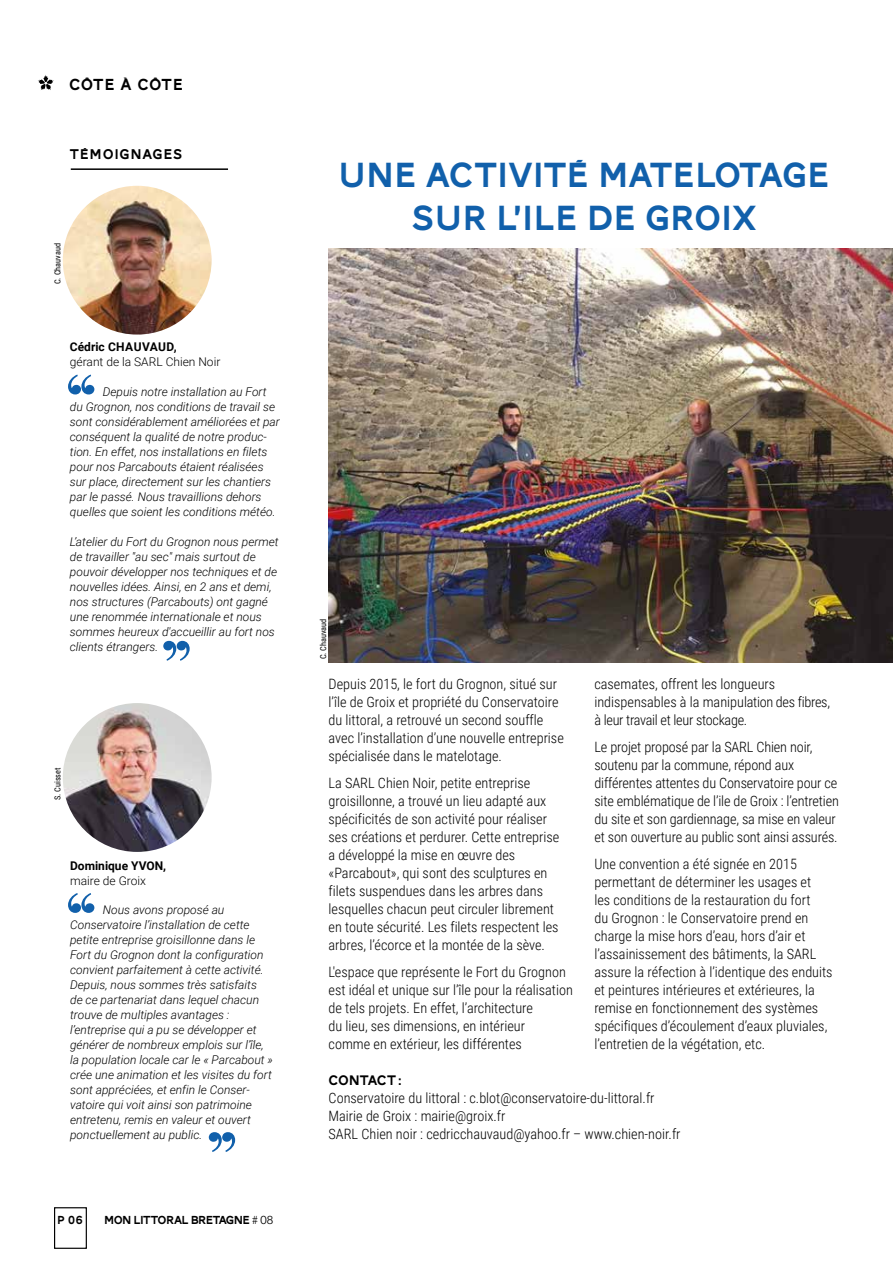
<style>
.page{position:relative;width:893px;height:1263px;background:#fff}
.page>*{position:absolute;margin:0;border:0;box-sizing:border-box;transform-origin:0 0}
.t1{font:36px/43.2px "AW Conqueror Carved One";color:#1160ab;text-align:center}
.t2{font:16.5px "AW Conqueror Carved One";letter-spacing:.035em;color:#000}
.t3{font:14.55px "AW Conqueror Carved One";letter-spacing:.05em;color:#000}
.t4{font:300 14.25px/18px "Roboto Condensed";color:#000}
.t5{font:14.25px "AW Conqueror Carved One";letter-spacing:-.01em;color:#000}
.t6{font:italic 300 12px/15px "Roboto";color:#000}
.t7{font:300 12px "Roboto";color:#000}
.t8{font:700 12px "Roboto";color:#000}
.t9{font:12px "AW Conqueror Carved One";letter-spacing:-.05em;color:#000}
.t10{font:8.25px "Roboto Condensed";color:#000}
.s1{font-family:"AW Conqueror Sans";font-weight:300}
</style>
<div class="page">
<div style="left:54px;top:1207px;width:33px;height:42px;border:1px solid #000"></div>
<img style="left:63px;top:186px;width:149px;height:149px;border-radius:74px">
<img style="left:63px;top:703px;width:149px;height:149px;border-radius:74px">
<hr style="left:71px;top:168px;width:157px;height:2px;background:#000">
<svg style="left:68px;top:374px;width:26px;height:20px"></svg>
<svg style="left:68px;top:893px;width:26px;height:20px"></svg>
<svg style="left:163px;top:641px;width:27px;height:20px"></svg>
<svg style="left:209px;top:1132px;width:26px;height:20px"></svg>
<img style="left:329px;top:248px;width:564px;height:414px">
<svg style="left:38px;top:75px;width:16px;height:15px"></svg>
<p class="t2" style="left:69px;top:77px;width:116px">CÔTE À CÔTE</p>
<p class="t3" style="left:70px;top:147px;width:114px">TÉMOIGNAGES</p>
<p class="t10" style="left:52px;top:284px;width:42px;rotate:-90deg">C. Chauvaud</p>
<p class="t8" style="left:70px;top:339px;width:108px">Cédric CHAUVAUD,</p>
<p class="t7" style="left:70px;top:353px;width:152px">gérant de la SARL Chien Noir</p>
<p class="t6" style="left:70px;top:383px;width:211px;text-indent:33px">Depuis notre installation au Fort du Grognon, nos conditions de travail se sont considérablement améliorées et par conséquent la qualité de notre produc&shy;tion. En effet, nos installations en filets pour nos Parcabouts étaient réalisées sur place, directement sur les chantiers par le passé. Nous travaillions dehors quelles que soient les conditions météo.</p>
<p class="t6" style="left:70px;top:533px;width:210px">L’atelier du Fort du Grognon nous permet de travailler "au sec" mais surtout de pouvoir développer nos techniques et de nouvelles idées. Ainsi, en 2 ans et demi, nos structures (Parcabouts) ont gagné une renommée internationale et nous sommes heureux d'accueillir au fort nos clients étrangers.</p>
<p class="t10" style="left:52px;top:800px;width:34px;rotate:-90deg">S. Cuisset</p>
<p class="t8" style="left:70px;top:857px;width:97px">Dominique YVON,</p>
<p class="t7" style="left:70px;top:872px;width:77px">maire de Groix</p>
<p class="t6" style="left:70px;top:902px;width:204px;text-indent:33px">Nous avons proposé au Conservatoire l’installation de cette petite entreprise groisillonne dans le Fort du Grognon dont la configuration convient parfaitement à cette activité.<br>Depuis, nous sommes très satisfaits<br>de ce partenariat dans lequel chacun trouve de multiples avantages : l’entreprise qui a pu se développer et générer de nombreux emplois sur l’île, la population locale car le « Parcabout » crée une animation et les visites du fort sont appréciées, et enfin le Conser&shy;vatoire qui voit ainsi son patrimoine entretenu, remis en valeur et ouvert ponctuellement au public.</p>
<p class="t9" style="left:57px;top:1214px;width:28px">P 06</p>
<p class="t9" style="left:104px;top:1215px;width:171px">MON LITTORAL BRETAGNE <span class="s1"># 08</span></p>
<h1 class="t1" style="left:338px;top:156px;width:493px">UNE ACTIVITÉ MATELOTAGE<br>SUR L’ILE DE GROIX</h1>
<p class="t10" style="left:317px;top:659px;width:42px;rotate:-90deg">C. Chauvaud</p>
<p class="t4" style="left:329px;top:675px;width:237px">Depuis 2015, le fort du Grognon, situé sur l’île de Groix et propriété du Conservatoire du littoral, a retrouvé un second souffle avec l’installation d’une nouvelle entreprise spécialisée dans le matelotage.</p>
<p class="t4" style="left:329px;top:774px;width:232px">La SARL Chien Noir, petite entreprise groisillonne, a trouvé un lieu adapté aux spécificités de son activité pour réaliser ses créations et perdurer. Cette entreprise a développé la mise en œuvre des «Parcabout», qui sont des sculptures en filets suspendues dans les arbres dans lesquelles chacun peut circuler librement en toute sécurité. Les filets respectent les arbres, l’écorce et la montée de la sève.</p>
<p class="t4" style="left:329px;top:963px;width:246px">L'espace que représente le Fort du Grognon est idéal et unique sur l’île pour la réalisation de tels projets. En effet, l’architecture<br>du lieu, ses dimensions, en intérieur<br>comme en extérieur, les différentes</p>
<p class="t4" style="left:594px;top:675px;width:237px">casemates, offrent les longueurs indispensables à la manipulation des fibres, à leur travail et leur stockage.</p>
<p class="t4" style="left:594px;top:738px;width:246px">Le projet proposé par la SARL Chien noir, soutenu par la commune, répond aux différentes attentes du Conservatoire pour ce site emblématique de l’ile de Groix : l’entretien du site et son gardiennage, sa mise en valeur et son ouverture au public sont ainsi assurés.</p>
<p class="t4" style="left:594px;top:855px;width:240px">Une convention a été signée en 2015 permettant de déterminer les usages et<br>les conditions de la restauration du fort<br>du Grognon : le Conservatoire prend en charge la mise hors d’eau, hors d’air et l’assainissement des bâtiments, la SARL assure la réfection à l’identique des enduits et peintures intérieures et extérieures, la remise en fonctionnement des systèmes spécifiques d’écoulement d’eaux pluviales, l’entretien de la végétation, etc.</p>
<p class="t5" style="left:329px;top:1074px;width:75px">CONTACT :</p>
<p class="t4" style="left:329px;top:1089px;width:353px">Conservatoire du littoral : c.blot@conservatoire-du-littoral.fr<br>Mairie de Groix : mairie@groix.fr<br>SARL Chien noir : cedricchauvaud@yahoo.fr – www.chien-noir.fr</p>
</div>
